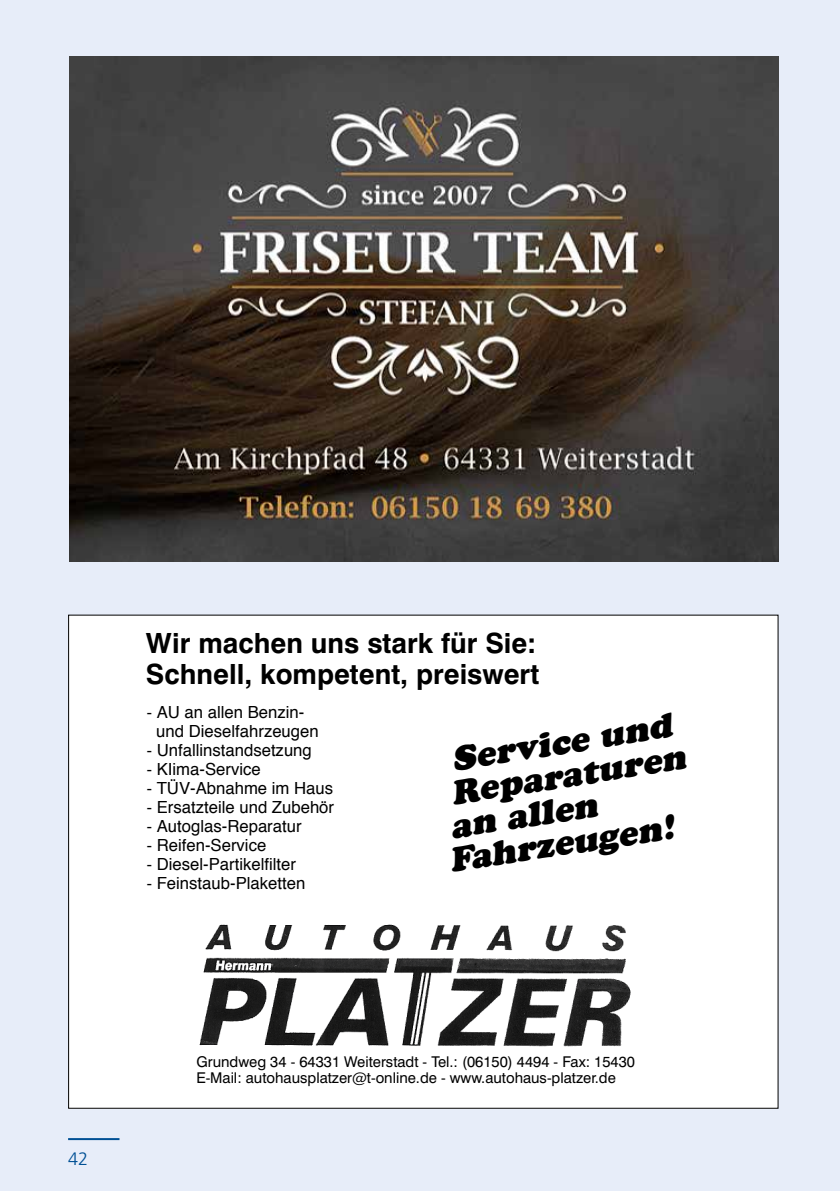
<style>
.page{position:relative;width:840px;height:1191px;background:#fff}
.page>*{position:absolute;margin:0;border:0;box-sizing:border-box;transform-origin:0 0}
.t1{font:italic 900 33px "Cooper BT";color:#000}
.t2{font:700 27.8px/31.6px "Swiss 721 BT";color:#000}
.t3{font:300 18px "Frutiger LT Std";color:#005095}
.t4{font:16.6px/19px "Helvetica";color:#000}
.t5{font:14.8px/16.8px "Swiss 721 BT";color:#000}
.s1{font-family:"Swiss 721 BT"}
</style>
<div class="page">
<div style="left:0;top:0;width:839px;height:1191px;background:#e7edf9"></div>
<hr style="left:68px;top:1138px;width:51px;height:2px;background:#005095">
<div style="left:69px;top:615px;width:708px;height:493px;background:#fff"></div>
<div style="left:125px;top:643px;width:110px;height:41px;border:1px solid #fff;border-radius:50%"></div>
<img style="left:199px;top:924px;width:432px;height:123px">
<img style="left:69px;top:57px;width:708px;height:504px">
<h2 class="t2" style="left:146px;top:630px;width:394px">Wir machen uns stark für Sie:<br>Schnell, kompetent, preiswert</h2>
<p class="t4" style="left:156px;top:703px;width:164px;text-indent:-9px"><span class="s1">-</span> AU an allen Benzin&shy;und Dieselfahrzeugen</p>
<p class="t4" style="left:147px;top:741px;width:166px"><span class="s1">-</span> Unfallinstandsetzung</p>
<p class="t4" style="left:147px;top:760px;width:115px"><span class="s1">-</span> KIima-Service</p>
<p class="t4" style="left:147px;top:779px;width:188px"><span class="s1">-</span> TÜV-Abnahme im Haus</p>
<p class="t4" style="left:147px;top:798px;width:189px"><span class="s1">-</span> Ersatzteile und Zubehör</p>
<p class="t4" style="left:147px;top:817px;width:156px"><span class="s1">-</span> Autoglas-Reparatur</p>
<p class="t4" style="left:147px;top:836px;width:121px"><span class="s1">-</span> Reifen-Service</p>
<p class="t4" style="left:147px;top:855px;width:150px"><span class="s1">-</span> Diesel-Partikelfilter</p>
<p class="t4" style="left:147px;top:874px;width:160px"><span class="s1">-</span> Feinstaub-Plaketten</p>
<h1 class="t1" style="left:448px;top:738px;width:223px;rotate:-9deg">Service und</h1>
<h1 class="t1" style="left:448px;top:772px;width:238px;rotate:-9deg">Reparaturen</h1>
<h1 class="t1" style="left:447px;top:806px;width:150px;rotate:-9deg">an allen</h1>
<h1 class="t1" style="left:446px;top:840px;width:228px;rotate:-9deg">Fahrzeugen!</h1>
<p class="t3" style="left:68px;top:1148px;width:22px">42</p>
<p class="t5" style="left:196px;top:1054px;width:440px">Grundweg 34 - 64331 Weiterstadt - Tel.: (06150) 4494 - Fax: 15430<br>E-Mail: autohausplatzer@t-online.de - www.autohaus-platzer.de</p>
</div>
